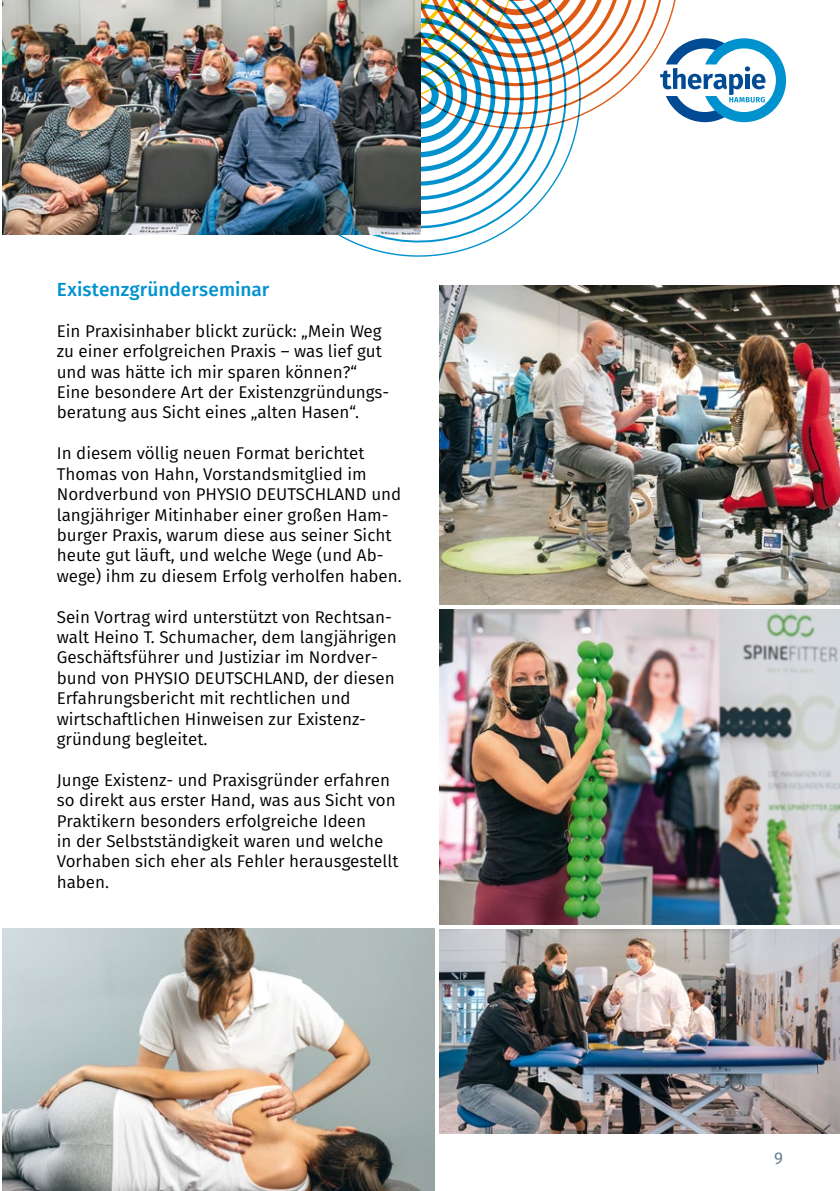
<style>
.page{position:relative;width:840px;height:1191px;background:#fff}
.page>*{position:absolute;margin:0;border:0;box-sizing:border-box;transform-origin:0 0}
.t1{font:500 19px "Fira Sans";letter-spacing:.005em;color:#0092cf}
.t2{font:17px/20.4px "Fira Sans";color:#000}
.t3{font:17px "Fira Sans";color:#627f8d}
</style>
<div class="page">
<svg style="left:682px;top:38px;width:103px;height:84px"></svg>
<svg style="left:338px;top:133px;width:239px;height:124px"></svg>
<svg style="left:420px;top:0;width:262px;height:133px"></svg>
<svg style="left:420px;top:0;width:160px;height:129px"></svg>
<img style="left:439px;top:929px;width:400px;height:204px">
<img style="left:2px;top:0;width:418px;height:235px">
<img style="left:2px;top:929px;width:433px;height:262px">
<img style="left:439px;top:609px;width:400px;height:316px">
<img style="left:439px;top:286px;width:400px;height:319px">
<p class="t1" style="left:57px;top:274px;width:214px">Existenzgründerseminar</p>
<p class="t2" style="left:57px;top:321px;width:334px">Ein Praxisinhaber blickt zurück: „Mein Weg zu einer erfolgreichen Praxis – was lief gut und was hätte ich mir sparen können?“ Eine besondere Art der Existenzgründungs&shy;beratung aus Sicht eines „alten Hasen“.</p>
<p class="t2" style="left:57px;top:443px;width:346px">In diesem völlig neuen Format berichtet Thomas von Hahn, Vorstandsmitglied im Nordverbund von PHYSIO DEUTSCHLAND und langjähriger Mitinhaber einer großen Ham&shy;burger Praxis, warum diese aus seiner Sicht heute gut läuft, und welche Wege (und Ab&shy;wege) ihm zu diesem Erfolg verholfen haben.</p>
<p class="t2" style="left:57px;top:606px;width:341px">Sein Vortrag wird unterstützt von Rechtsan&shy;walt Heino T. Schumacher, dem langjährigen Geschäftsführer und Justiziar im Nordver&shy;bund von PHYSIO DEUTSCHLAND, der diesen Erfahrungsbericht mit rechtlichen und wirtschaftlichen Hinweisen zur Existenz&shy;gründung begleitet.</p>
<p class="t2" style="left:57px;top:769px;width:343px">Junge Existenz- und Praxisgründer erfahren so direkt aus erster Hand, was aus Sicht von Praktikern besonders erfolgreiche Ideen<br>in der Selbstständigkeit waren und welche Vorhaben sich eher als Fehler herausgestellt haben.</p>
<p class="t3" style="left:773px;top:1145px;width:10px">9</p>
</div>
